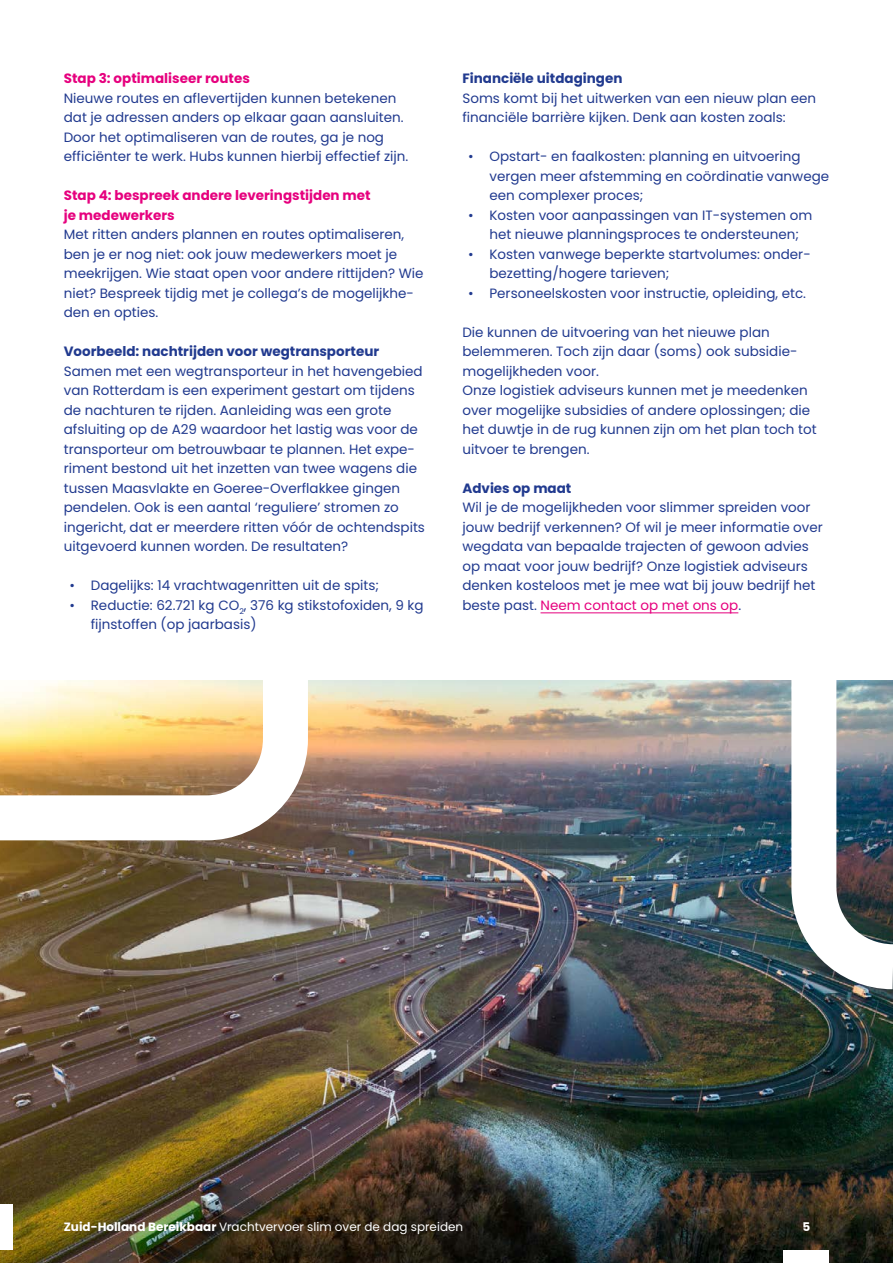
<style>
.page{position:relative;width:893px;height:1263px;background:#fff}
.page>*{position:absolute;margin:0;border:0;box-sizing:border-box;transform-origin:0 0}
.Broodtekst{font:13.5px/19.5px "Poppins";color:#213a8f}
.Subkop_2{font:700 13.5px/19.5px "Poppins";color:#e6007e}
.Subkop{font:700 13.5px "Poppins";color:#213a8f}
.t1{font:12px "Poppins";color:#fff}
.t2{font:700 12px "Poppins";color:#fff}
.s1{color:#e6007e}
.s2{font-weight:700}
</style>
<div class="page">
<img style="left:0;top:680px;width:893px;height:583px">
<img style="left:769px;top:680px;width:124px;height:332px">
<svg style="left:0;top:680px;width:330px;height:183px"></svg>
<hr style="left:540px;top:612px;width:198px;height:1px;background:#e6007e">
<div style="left:783px;top:1250px;width:46px;height:13px;background:#fff"></div>
<div style="left:0;top:1204px;width:13px;height:46px;background:#fff"></div>
<h3 class="Subkop_2" style="left:64px;top:69px;width:188px">Stap 3: optimaliseer routes</h3>
<p class="Broodtekst" style="left:64px;top:88px;width:346px">Nieuwe routes en aflevertijden kunnen betekenen dat je adressen anders op elkaar gaan aansluiten.<br>Door het optimaliseren van de routes, ga je nog efficiënter te werk. Hubs kunnen hierbij effectief zijn.</p>
<h3 class="Subkop_2" style="left:64px;top:186px;width:308px">Stap 4: bespreek andere leveringstijden met je medewerkers</h3>
<p class="Broodtekst" style="left:64px;top:225px;width:361px">Met ritten anders plannen en routes optimaliseren, ben je er nog niet: ook jouw medewerkers moet je meekrijgen. Wie staat open voor andere rittijden? Wie niet? Bespreek tijdig met je collega’s de mogelijkhe&shy;den en opties.</p>
<h2 class="Subkop" style="left:64px;top:344px;width:317px">Voorbeeld: nachtrijden voor wegtransporteur</h2>
<p class="Broodtekst" style="left:64px;top:361px;width:363px">Samen met een wegtransporteur in het havengebied van Rotterdam is een experiment gestart om tijdens de nachturen te rijden. Aanleiding was een grote afsluiting op de A29 waardoor het lastig was voor de transporteur om betrouwbaar te plannen. Het expe&shy;riment bestond uit het inzetten van twee wagens die tussen Maasvlakte en Goeree-Overflakkee gingen pendelen. Ook is een aantal ‘reguliere’ stromen zo ingericht, dat er meerdere ritten vóór de ochtendspits uitgevoerd kunnen worden. De resultaten?</p>
<p class="Broodtekst" style="left:70px;top:576px;width:311px">• Dagelijks: 14 vrachtwagenritten uit de spits;</p>
<p class="Broodtekst" style="left:91px;top:595px;width:334px;text-indent:-21px">• Reductie: 62.721 kg CO<sub>2</sub>, 376 kg stikstofoxiden, 9 kg fijnstoffen (op jaarbasis)</p>
<h2 class="Subkop" style="left:462px;top:71px;width:162px">Financiële uitdagingen</h2>
<p class="Broodtekst" style="left:462px;top:88px;width:355px">Soms komt bij het uitwerken van een nieuw plan een financiële barrière kijken. Denk aan kosten zoals:</p>
<p class="Broodtekst" style="left:489px;top:147px;width:341px;text-indent:-21px">• Opstart- en faalkosten: planning en uitvoering vergen meer afstemming en coördinatie vanwege een complexer proces;</p>
<p class="Broodtekst" style="left:468px;top:205px;width:346px;text-align:center">• Kosten voor aanpassingen van IT-systemen om het nieuwe planningsproces te ondersteunen;</p>
<p class="Broodtekst" style="left:489px;top:244px;width:321px;text-indent:-21px">• Kosten vanwege beperkte startvolumes: onder&shy;bezetting/hogere tarieven;</p>
<p class="Broodtekst" style="left:468px;top:283px;width:339px">• Personeelskosten voor instructie, opleiding, etc.</p>
<p class="Broodtekst" style="left:462px;top:322px;width:356px">Die kunnen de uitvoering van het nieuwe plan belemmeren. Toch zijn daar (soms) ook subsidie&shy;mogelijkheden voor.<br>Onze logistiek adviseurs kunnen met je meedenken over mogelijke subsidies of andere oplossingen; die het duwtje in de rug kunnen zijn om het plan toch tot uitvoer te brengen.</p>
<h2 class="Subkop" style="left:462px;top:480px;width:110px">Advies op maat</h2>
<p class="Broodtekst" style="left:462px;top:498px;width:362px">Wil je de mogelijkheden voor slimmer spreiden voor jouw bedrijf verkennen? Of wil je meer informatie over wegdata van bepaalde trajecten of gewoon advies op maat voor jouw bedrijf? Onze logistiek adviseurs denken kosteloos met je mee wat bij jouw bedrijf het beste past. <span class="s1">Neem contact op met ons op</span>.</p>
<p class="t1" style="left:64px;top:1220px;width:401px"><span class="s2">Zuid-Holland Bereikbaar</span> Vrachtvervoer slim over de dag spreiden</p>
<p class="t2" style="left:802px;top:1220px;width:9px">5</p>
</div>
